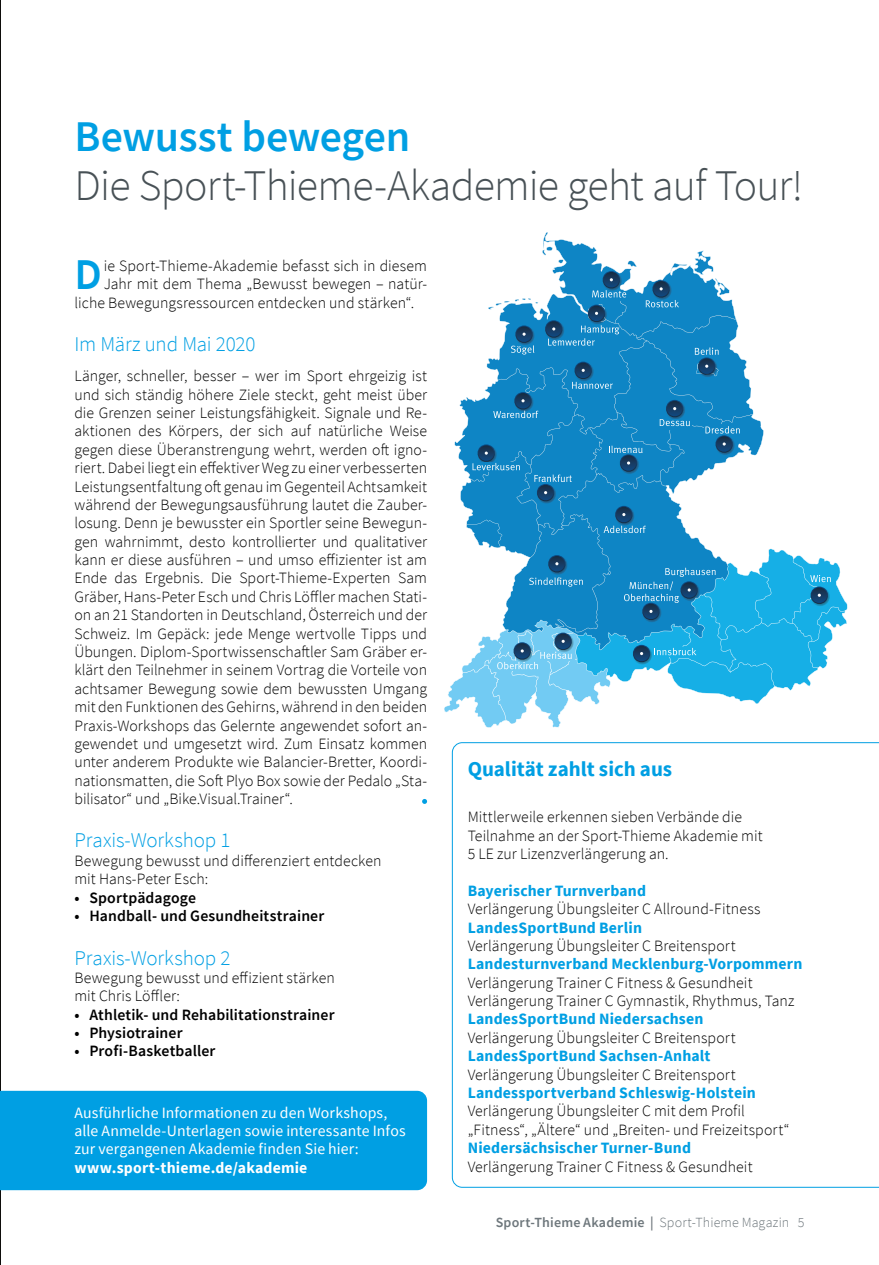
<style>
.page{position:relative;width:879px;height:1265px;background:#fff}
.page>*{position:absolute;margin:0;border:0;box-sizing:border-box;transform-origin:0 0}
.t1{font:600 43.93px "Source Sans Pro";color:#009fe3}
.t2{font:300 43.75px "Source Sans Pro";letter-spacing:-.02em;color:#485156}
.t3{font:600 43.75px "Source Sans Pro";letter-spacing:-.01em;color:#009fe3}
.t4{font:300 21px "Source Sans Pro";letter-spacing:-.01em;color:#009fe3}
.t5{font:700 21px "Source Sans Pro";color:#009fe3}
.t6{font:300 15.75px/18.4px "Source Sans Pro";letter-spacing:.005em;color:#000}
.t7{font:700 15.75px "Source Sans Pro";letter-spacing:.01em;color:#009fe3}
.t8{font:15.75px/18.4px "Source Sans Pro";letter-spacing:.005em;color:#fff}
.t9{font:600 15.75px "Source Sans Pro";letter-spacing:.01em;color:#000}
.t10{font:700 15.75px "Source Sans Pro";letter-spacing:.01em;color:#fff}
.t11{font:600 14px "Source Sans Pro";letter-spacing:.015em;color:#6e777c}
.s1{font-weight:300}
</style>
<div class="page">
<img style="left:0;top:0;width:1px;height:1265px">
<svg style="left:422px;top:799px;width:5px;height:5px"></svg>
<div style="left:0;top:1091px;width:427px;height:99px;background:#009fe3"></div>
<svg style="left:451px;top:742px;width:427px;height:446px"></svg>
<svg style="left:444px;top:246px;width:403px;height:482px"></svg>
<h2 class="t3" style="left:74px;top:107px;width:337px">Bewusst bewegen</h2>
<h2 class="t2" style="left:74px;top:158px;width:729px">Die Sport-Thieme-Akademie geht auf Tour!</h2>
<h1 class="t1" style="left:74px;top:246px;width:29px">D</h1>
<p class="t6" style="left:104px;top:257px;width:325px">ie Sport-Thieme-Akademie befasst sich in diesem</p>
<p class="t6" style="left:104px;top:275px;width:325px">Jahr mit dem Thema „Bewusst bewegen – natür-</p>
<p class="t6" style="left:74px;top:293px;width:341px">liche Bewegungsressourcen entdecken und stärken“.</p>
<h3 class="t4" style="left:74px;top:331px;width:182px">Im März und Mai 2020</h3>
<p class="t6" style="left:74px;top:367px;width:354px;text-align:justify">Länger, schneller, besser – wer im Sport ehrgeizig ist und sich ständig höhere Ziele steckt, geht meist über die Grenzen seiner Leistungsfähigkeit. Signale und Re&shy;aktionen des Körpers, der sich auf natürliche Weise gegen diese Überanstrengung wehrt, werden oft igno&shy;riert. Dabei liegt ein effektiver Weg zu einer verbesserten Leistungsentfaltung oft genau im Gegenteil Achtsamkeit während der Bewegungsausführung lautet die Zauber&shy;losung. Denn je bewusster ein Sportler seine Bewegun&shy;gen wahrnimmt, desto kontrollierter und qualitativer kann er diese ausführen – und umso effizienter ist am Ende das Ergebnis. Die Sport-Thieme-Experten Sam Gräber, Hans-Peter Esch und Chris Löffler machen Stati&shy;on an 21 Standorten in Deutschland, Österreich und der Schweiz. Im Gepäck: jede Menge wertvolle Tipps und Übungen. Diplom-Sportwissenschaftler Sam Gräber er&shy;klärt den Teilnehmer in seinem Vortrag die Vorteile von achtsamer Bewegung sowie dem bewussten Umgang mit den Funktionen des Gehirns, während in den beiden Praxis-Workshops das Gelernte angewendet sofort an&shy;gewendet und umgesetzt wird. Zum Einsatz kommen unter anderem Produkte wie Balancier-Bretter, Koordi&shy;nationsmatten, die Soft Plyo Box sowie der Pedalo „Sta&shy;bilisator“ und „Bike.Visual.Trainer“.</p>
<h3 class="t4" style="left:74px;top:828px;width:157px">Praxis-Workshop 1</h3>
<p class="t6" style="left:74px;top:851px;width:308px">Bewegung bewusst und differenziert entdecken mit Hans-Peter Esch:</p>
<p class="t9" style="left:74px;top:887px;width:123px">• Sportpädagoge</p>
<p class="t9" style="left:74px;top:905px;width:251px">• Handball- und Gesundheitstrainer</p>
<h3 class="t4" style="left:74px;top:945px;width:157px">Praxis-Workshop 2</h3>
<p class="t6" style="left:74px;top:969px;width:262px">Bewegung bewusst und effizient stärken mit Chris Löffler:</p>
<p class="t9" style="left:74px;top:1004px;width:261px">• Athletik- und Rehabilitationstrainer</p>
<p class="t9" style="left:74px;top:1022px;width:109px">• Physiotrainer</p>
<p class="t9" style="left:74px;top:1041px;width:142px">• Profi-Basketballer</p>
<p class="t8" style="left:74px;top:1103px;width:332px">Ausführliche Informationen zu den Workshops, alle Anmelde-Unterlagen sowie interessante Infos zur vergangenen Akademie finden Sie hier:</p>
<p class="t10" style="left:74px;top:1157px;width:234px">www.sport-thieme.de/akademie</p>
<h3 class="t5" style="left:467px;top:754px;width:206px">Qualität zahlt sich aus</h3>
<p class="t6" style="left:467px;top:808px;width:296px">Mittlerweile erkennen sieben Verbände die<br>Teilnahme an der Sport-Thieme Akademie mit<br>5 LE zur Lizenzverlängerung an.</p>
<p class="t7" style="left:467px;top:880px;width:180px">Bayerischer Turnverband</p>
<p class="t6" style="left:467px;top:900px;width:294px">Verlängerung Übungsleiter C Allround-Fitness</p>
<p class="t7" style="left:467px;top:917px;width:176px">LandesSportBund Berlin</p>
<p class="t6" style="left:467px;top:937px;width:269px">Verlängerung Übungsleiter C Breitensport</p>
<p class="t7" style="left:467px;top:953px;width:336px">Landesturnverband Mecklenburg-Vorpommern</p>
<p class="t6" style="left:467px;top:973px;width:328px">Verlängerung Trainer C Fitness &amp; Gesundheit<br>Verlängerung Trainer C Gymnastik, Rhythmus, Tanz</p>
<p class="t7" style="left:467px;top:1009px;width:237px">LandesSportBund Niedersachsen</p>
<p class="t6" style="left:467px;top:1028px;width:269px">Verlängerung Übungsleiter C Breitensport</p>
<p class="t7" style="left:467px;top:1045px;width:244px">LandesSportBund Sachsen-Anhalt</p>
<p class="t6" style="left:467px;top:1065px;width:269px">Verlängerung Übungsleiter C Breitensport</p>
<p class="t7" style="left:467px;top:1082px;width:289px">Landessportverband Schleswig-Holstein</p>
<p class="t6" style="left:467px;top:1102px;width:323px">Verlängerung Übungsleiter C mit dem Profil „Fitness“, „Ältere“ und „Breiten- und Freizeitsport“</p>
<p class="t7" style="left:467px;top:1137px;width:225px">Niedersächsischer Turner-Bund</p>
<p class="t6" style="left:467px;top:1157px;width:286px">Verlängerung Trainer C Fitness &amp; Gesundheit</p>
<p class="t11" style="left:495px;top:1213px;width:310px">Sport-Thieme Akademie | <span class="s1">Sport-Thieme Magazin 5</span></p>
</div>
